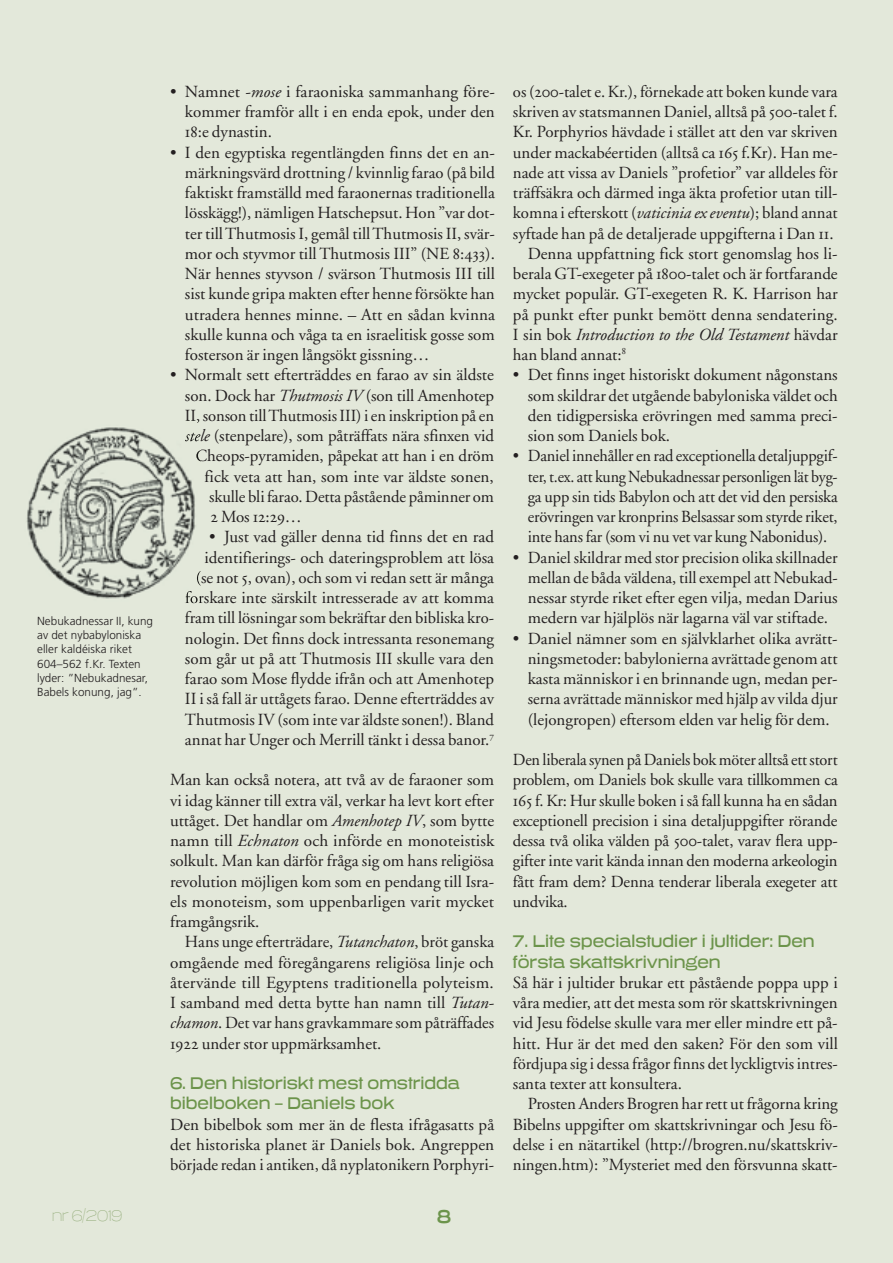
<style>
.page{position:relative;width:893px;height:1263px;background:#e3e8da}
.page>*{position:absolute;margin:0;border:0;box-sizing:border-box;transform-origin:0 0}
.t1{font:700 18.9px "Tussilago Rg";color:#6c944b;scale:.78 1}
.t2{font:17.25px/20.2px "Tussilago Rg";color:#6c944b;scale:.78 1}
.t3{font:16.95px/20.2px "Adobe Garamond";color:#231f20;text-align:justify}
.t4{font:16.95px/20.2px "Adobe Garamond";color:#231f20;text-align:justify;scale:.96 1}
.t5{font:italic 16.95px "Adobe Garamond";color:#231f20}
.t6{font:16.95px "Adobe Garamond Regular SC";color:#231f20}
.t7{font:15.6px "Tussilago El";letter-spacing:-.01em;color:#98b07f;scale:.78 1}
.t8{font:300 11.7px/14.2px "Frutiger";color:#231f20}
.s1{font-style:italic}
.s2{font-family:"Adobe Garamond Regular SC"}
.s3{font-family:"Adobe Garamond"}
.s4{font-style:normal}
</style>
<div class="page">
<img style="left:26px;top:427px;width:175px;height:172px">
<img style="left:185px;top:429px;width:16px;height:12px">
<img style="left:196px;top:449px;width:5px;height:17px">
<img style="left:197px;top:571px;width:4px;height:15px">
<img style="left:185px;top:591px;width:16px;height:11px">
<p class="t8" style="left:37px;top:614px;width:117px">Nebukadnessar II, kung av det nybabyloniska eller kaldéiska riket<br>604–562 f.Kr. Texten lyder: ”Nebukadnesar,<br>Babels konung, jag”.</p>
<p class="t3" style="left:185px;top:82px;width:311px;text-indent:-15px">• Namnet <span class="s1">-mose</span> i faraoniska sammanhang före&shy;kommer framför allt i en enda epok, under den <span class="s2">18</span>:e dynastin.</p>
<p class="t3" style="left:185px;top:142px;width:311px;text-indent:-15px">• I den egyptiska regentlängden finns det en an&shy;märkningsvärd drottning / kvinnlig farao (på bild faktiskt framställd med faraonernas traditionella lösskägg!), nämligen Hatschepsut. Hon ”var dot&shy;ter till Thutmosis I, gemål till Thutmosis II, svär&shy;mor och styvmor till Thutmosis III” (NE <span class="s2">8</span>:<span class="s2">433</span>).<br>När hennes styvson / svärson Thutmosis III till sist kunde gripa makten efter henne försökte han utradera hennes minne. – Att en sådan kvinna skulle kunna och våga ta en israelitisk gosse som fosterson är ingen långsökt gissning…</p>
<p class="t3" style="left:170px;top:365px;width:326px;text-align:right">• Normalt sett efterträddes en farao av sin äldste son. Dock har <span class="s1">Thutmosis IV</span> (son till Amenhotep II, sonson till Thutmosis III) i en inskription på en <span class="s1">stele</span> (stenpelare), som påträffats nära sfinxen vid Cheops-pyramiden, påpekat att han i en dröm fick veta att han, som inte var äldste sonen, skulle bli farao. Detta påstående påminner om</p>
<p class="t6" style="left:211px;top:508px;width:93px">2 <span class="s3">Mos</span> 12<span class="s3">:</span>29<span class="s3">…</span></p>
<p class="t3" style="left:185px;top:527px;width:311px;text-align:right">• Just vad gäller denna tid finns det en rad identifierings- och dateringsproblem att lösa (se not <span class="s2">5</span>, ovan), och som vi redan sett är många forskare inte särskilt intresserade av att komma fram till lösningar som bekräftar den bibliska kro&shy;nologin. Det finns dock intressanta resonemang som går ut på att Thutmosis III skulle vara den farao som Mose flydde ifrån och att Amenhotep II i så fall är uttågets farao. Denne efterträddes av Thutmosis IV (som inte var äldste sonen!). Bland annat har Unger och Merrill tänkt i dessa banor.<sup>7</sup></p>
<p class="t3" style="left:170px;top:770px;width:326px">Man kan också notera, att två av de faraoner som vi idag känner till extra väl, verkar ha levt kort efter uttåget. Det handlar om <span class="s1">Amenhotep IV</span>, som bytte namn till <span class="s1">Echnaton</span> och införde en monoteistisk solkult. Man kan därför fråga sig om hans religiösa revolution möjligen kom som en pendang till Isra&shy;els monoteism, som uppenbarligen varit mycket framgångsrik.</p>
<p class="t3" style="left:170px;top:932px;width:326px;text-indent:15px">Hans unge efterträdare, <span class="s1">Tutanchaton</span>, bröt ganska omgående med föregångarens religiösa linje och återvände till Egyptens traditionella polyteism.<br>I samband med detta bytte han namn till <span class="s1">Tutan&shy;chamon</span>. Det var hans gravkammare som påträffades <span class="s2">1922</span> under stor uppmärksamhet.</p>
<p class="t2" style="left:170px;top:1072px;width:373px">6. Den historiskt mest omstridda bibelboken – Daniels bok</p>
<p class="t3" style="left:170px;top:1114px;width:326px">Den bibelbok som mer än de flesta ifrågasatts på det historiska planet är Daniels bok. Angreppen började redan i antiken, då nyplatonikern Porphyri-</p>
<p class="t7" style="left:52px;top:1206px;width:91px">nr 6/2019</p>
<p class="t1" style="left:437px;top:1204px;width:20px">8</p>
<p class="t3" style="left:513px;top:82px;width:326px">os (<span class="s2">200</span>-talet e. Kr.), förnekade att boken kunde vara</p>
<p class="t3" style="left:513px;top:102px;width:326px">skriven av statsmannen Daniel, alltså på <span class="s2">500</span>-talet f.</p>
<p class="t3" style="left:513px;top:122px;width:326px">Kr. Porphyrios hävdade i stället att den var skriven</p>
<p class="t3" style="left:513px;top:142px;width:326px">under mackabéertiden (alltså ca <span class="s2">165</span> f.Kr). Han me-</p>
<p class="t3" style="left:513px;top:163px;width:326px">nade att vissa av Daniels ”profetior” var alldeles för</p>
<p class="t3" style="left:513px;top:183px;width:326px">träffsäkra och därmed inga äkta profetior utan till-</p>
<p class="t3" style="left:513px;top:203px;width:326px">komna i efterskott (<span class="s1">vaticinia ex eventu</span>); bland annat</p>
<p class="t3" style="left:513px;top:223px;width:322px">syftade han på de detaljerade uppgifterna i Dan <span class="s2">11</span>.</p>
<p class="t3" style="left:528px;top:244px;width:311px">Denna uppfattning fick stort genomslag hos li-</p>
<p class="t3" style="left:513px;top:264px;width:326px">berala GT-exegeter på <span class="s2">1800</span>-talet och är fortfarande</p>
<p class="t3" style="left:513px;top:284px;width:326px">mycket populär. GT-exegeten R. K. Harrison har</p>
<p class="t3" style="left:513px;top:304px;width:326px">på punkt efter punkt bemött denna sendatering.</p>
<p class="t5" style="left:513px;top:325px;width:326px"><span class="s4">I sin bok</span> Introduction to the Old Testament <span class="s4">hävdar</span></p>
<p class="t3" style="left:513px;top:345px;width:115px">han bland annat:<sup>8</sup></p>
<p class="t3" style="left:528px;top:365px;width:311px;text-indent:-15px">• Det finns inget historiskt dokument någonstans som skildrar det utgående babyloniska väldet och den tidigpersiska erövringen med samma preci&shy;sion som Daniels bok.</p>
<p class="t3" style="left:528px;top:446px;width:311px;text-indent:-15px">• Daniel innehåller en rad exceptionella detaljuppgif&shy;ter, t.ex. att kung Nebukadnessar personligen lät byg&shy;ga upp sin tids Babylon och att det vid den persiska erövringen var kronprins Belsassar som styrde riket, inte hans far (som vi nu vet var kung Nabonidus).</p>
<p class="t3" style="left:528px;top:547px;width:311px;text-indent:-15px">• Daniel skildrar med stor precision olika skillnader mellan de båda väldena, till exempel att Nebukad&shy;nessar styrde riket efter egen vilja, medan Darius medern var hjälplös när lagarna väl var stiftade.</p>
<p class="t3" style="left:528px;top:628px;width:311px;text-indent:-15px">• Daniel nämner som en självklarhet olika avrätt&shy;ningsmetoder: babylonierna avrättade genom att kasta människor i en brinnande ugn, medan per&shy;serna avrättade människor med hjälp av vilda djur (lejongropen) eftersom elden var helig för dem.</p>
<p class="t4" style="left:513px;top:750px;width:340px">Den liberala synen på Daniels bok möter alltså ett stort problem, om Daniels bok skulle vara tillkommen ca <span class="s2">165</span> f. Kr: Hur skulle boken i så fall kunna ha en sådan exceptionell precision i sina detaljuppgifter rörande dessa två olika välden på <span class="s2">500</span>-talet, varav flera upp&shy;gifter inte varit kända innan den moderna arkeologin fått fram dem? Denna tenderar liberala exegeter att undvika.</p>
<p class="t2" style="left:513px;top:931px;width:388px">7. Lite specialstudier i jultider: Den första skattskrivningen</p>
<p class="t3" style="left:513px;top:973px;width:326px">Så här i jultider brukar ett påstående poppa upp i våra medier, att det mesta som rör skattskrivningen vid Jesu födelse skulle vara mer eller mindre ett på&shy;hitt. Hur är det med den saken? För den som vill fördjupa sig i dessa frågor finns det lyckligtvis intres&shy;santa texter att konsultera.</p>
<p class="t3" style="left:513px;top:1094px;width:326px;text-indent:15px">Prosten Anders Brogren har rett ut frågorna kring Bibelns uppgifter om skattskrivningar och Jesu fö&shy;delse i en nätartikel (http://brogren.nu/skattskriv&shy;ningen.htm): ”Mysteriet med den försvunna skatt-</p>
</div>
